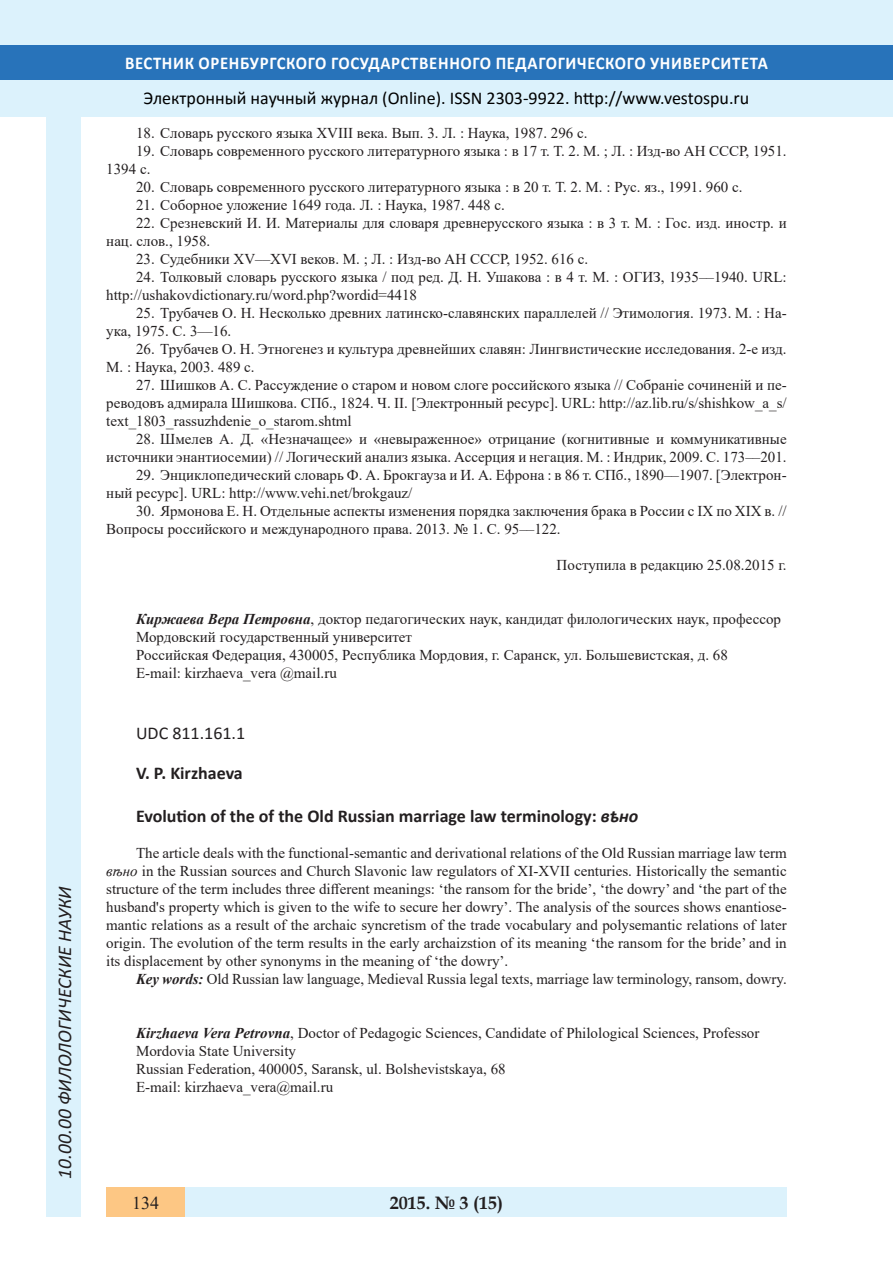
<style>
.page{position:relative;width:893px;height:1263px;background:#fff}
.page>*{position:absolute;margin:0;border:0;box-sizing:border-box;transform-origin:0 0}
.t1{font:italic 19.5px "Calibri";color:#231f20}
.t2{font:18px "Calibri";color:#000}
.Заголовок_2{font:700 18px "Calibri";color:#231f20}
.t3{font:700 18px "Calibri";letter-spacing:.04em;color:#fff;scale:.93 1}
.Заголовок_2-2{font:18px "Calibri";color:#231f20}
.t4{font:700 18px "Book Antiqua";color:#231f20}
.t5{font:18px "Times New Roman";color:#231f20}
.литература{font:15px/18px "Times New Roman";color:#231f20}
.s1{font-weight:700;font-style:italic}
.s2{font-style:italic}
</style>
<div class="page">
<div style="left:0;top:0;width:893px;height:116px;background:#dcf2fc"></div>
<div style="left:0;top:45px;width:893px;height:34px;background:#2873ba"></div>
<div style="left:106px;top:1188px;width:681px;height:29px;background:#dcf2fc"></div>
<div style="left:106px;top:1188px;width:79px;height:29px;background:#fdc784"></div>
<div style="left:47px;top:116px;width:34px;height:1101px;background:#dcf2fc"></div>
<h1 class="t1" style="left:51px;top:1179px;width:294px;rotate:-90deg">10.00.00 ФИЛОЛОГИЧЕСКИЕ НАУКИ</h1>
<h1 class="t1" style="left:51px;top:1105px;width:206px;rotate:-90deg">БИОЛОГИЧЕСКИЕ НАУКИ</h1>
<h1 class="t1" style="left:51px;top:1179px;width:21px;rotate:-90deg">03</h1>
<p class="t3" style="left:125px;top:50px;width:693px">ВЕСТНИК ОРЕНБУРГСКОГО ГОСУДАРСТВЕННОГО ПЕДАГОГИЧЕСКОГО УНИВЕРСИТЕТА</p>
<p class="t2" style="left:144px;top:85px;width:607px">Электронный научный журнал (Online). ISSN 2303-9922. http://www.vestospu.ru</p>
<p class="t2" style="left:583px;top:85px;width:13px">t</p>
<p class="литература" style="left:136px;top:123px;width:453px">18. Словарь русского языка XVIII века. Вып. 3. Л. : Наука, 1987. 296 с.</p>
<p class="литература" style="left:106px;top:141px;width:682px;text-indent:30px">19. Словарь современного русского литературного языка : в 17 т. Т. 2. М. ; Л. : Изд-во АН СССР, 1951.<br>1394 с.</p>
<p class="литература" style="left:136px;top:177px;width:608px">20. Словарь современного русского литературного языка : в 20 т. Т. 2. М. : Рус. яз., 1991. 960 с.</p>
<p class="литература" style="left:136px;top:195px;width:370px">21. Соборное уложение 1649 года. Л. : Наука, 1987. 448 с.</p>
<p class="литература" style="left:106px;top:213px;width:682px;text-indent:30px">22. Срезневский И. И. Материалы для словаря древнерусского языка : в 3 т. М. : Гос. изд. иностр. и нац. слов., 1958.</p>
<p class="литература" style="left:136px;top:249px;width:454px">23. Судебники XV––XVI веков. М. ; Л. : Изд-во АН СССР, 1952. 616 с.</p>
<p class="литература" style="left:106px;top:267px;width:682px;text-indent:30px">24. Толковый словарь русского языка / под ред. Д. Н. Ушакова : в 4 т. М. : ОГИЗ, 1935––1940. URL: http://ushakovdictionary.ru/word.php?wordid=4418</p>
<p class="литература" style="left:106px;top:303px;width:682px;text-indent:30px">25. Трубачев О. Н. Несколько древних латинско-славянских параллелей // Этимология. 1973. М. : На&shy;ука, 1975. С. 3––16.</p>
<p class="литература" style="left:106px;top:339px;width:682px;text-indent:30px">26. Трубачев О. Н. Этногенез и культура древнейших славян: Лингвистические исследования. 2-е изд.<br>М. : Наука, 2003. 489 с.</p>
<p class="литература" style="left:106px;top:375px;width:682px;text-align:justify;text-indent:30px">27. Шишков А. С. Рассуждение о старом и новом слоге российского языка // Собраніе сочиненій и пе&shy;реводовъ адмирала Шишкова. СПб., 1824. Ч. II. [Электронный ресурс]. URL: http://az.lib.ru/s/shishkow_a_s/ text_1803_rassuzhdenie_o_starom.shtml</p>
<p class="литература" style="left:106px;top:429px;width:682px;text-align:right">28. Шмелев А. Д. «Незначащее» и «невыраженное» отрицание (когнитивные и коммуникативные источники энантиосемии) // Логический анализ языка. Ассерция и негация. М. : Индрик, 2009. С. 173––201.</p>
<p class="литература" style="left:106px;top:465px;width:682px;text-indent:30px">29. Энциклопедический словарь Ф. А. Брокгауза и И. А. Ефрона : в 86 т. СПб., 1890––1907. [Электрон&shy;ный ресурс]. URL: http://www.vehi.net/brokgauz/</p>
<p class="литература" style="left:106px;top:501px;width:682px;text-indent:30px">30. Ярмонова Е. Н. Отдельные аспекты изменения порядка заключения брака в России с IX по XIX в. //<br>Вопросы российского и международного права. 2013. № 1. С. 95––122.</p>
<p class="литература" style="left:557px;top:555px;width:232px">Поступила в редакцию 25.08.2015 г.</p>
<p class="литература" style="left:136px;top:609px;width:646px"><span class="s1">Киржаева Вера Петровна</span>, доктор педагогических наук, кандидат филологических наук, профессор</p>
<p class="литература" style="left:136px;top:627px;width:278px">Мордовский государственный университет</p>
<p class="литература" style="left:136px;top:645px;width:593px">Российская Федерация, 430005, Республика Мордовия, г. Саранск, ул. Большевистская, д. 68</p>
<p class="литература" style="left:136px;top:663px;width:202px">E-mail: kirzhaeva_vera @mail.ru</p>
<p class="Заголовок_2-2" style="left:136px;top:721px;width:111px">UDC 811.161.1</p>
<p class="Заголовок_2" style="left:136px;top:760px;width:108px">V. P. Kirzhaeva</p>
<p class="Заголовок_2" style="left:136px;top:803px;width:504px">Evolution of the of the Old Russian marriage law terminology: <span class="s2">вѣнo</span></p>
<p class="литература" style="left:106px;top:843px;width:682px;text-align:justify;text-indent:30px">The article deals with the functional-semantic and derivational relations of the Old Russian marriage law term <span class="s2">вѣнo</span> in the Russian sources and Church Slavonic law regulators of XI-XVII centuries. Historically the semantic structure of the term includes three different meanings: ‘the ransom for the bride’, ‘the dowry’ and ‘the part of the husband's property which is given to the wife to secure her dowry’. The analysis of the sources shows enantiose&shy;mantic relations as a result of the archaic syncretism of the trade vocabulary and polysemantic relations of later origin. The evolution of the term results in the early archaizstion of its meaning ‘the ransom for the bride’ and in its displacement by other synonyms in the meaning of ‘the dowry’.</p>
<p class="литература" style="left:136px;top:969px;width:652px"><span class="s1">Key words:</span> Old Russian law language, Medieval Russia legal texts, marriage law terminology, ransom, dowry.</p>
<p class="литература" style="left:136px;top:1023px;width:625px"><span class="s1">Kirzhaeva Vera Petrovna</span>, Doctor of Pedagogic Sciences, Candidate of Philological Sciences, Professor</p>
<p class="литература" style="left:136px;top:1041px;width:161px">Mordovia State University</p>
<p class="литература" style="left:136px;top:1059px;width:371px">Russian Federation, 400005, Saransk, ul. Bolshevistskaya, 68</p>
<p class="литература" style="left:136px;top:1077px;width:199px">E-mail: kirzhaeva_vera@mail.ru</p>
<p class="t5" style="left:132px;top:1190px;width:28px">134</p>
<p class="t4" style="left:390px;top:1190px;width:115px">2015. № 3 (15)</p>
</div>
